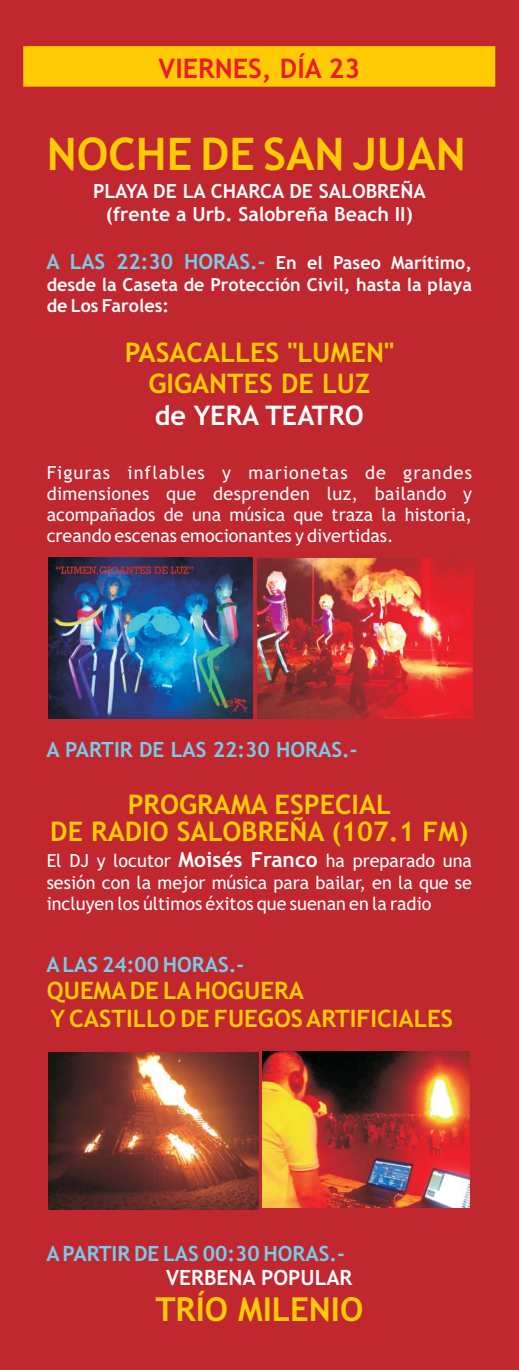
<style>
.page{position:relative;width:519px;height:1370px;background:#fff}
.page>*{position:absolute;margin:0;border:0;box-sizing:border-box;transform-origin:0 0}
.t1{font:700 45px "Trebuchet MS";color:#ffcb04}
.t2{font:700 33px "Trebuchet MS";color:#ffcb04}
.t3{font:700 27px/31.3px "Trebuchet MS";color:#ffcb04;text-align:center}
.t4{font:700 27px "Trebuchet MS";color:#ed1c24}
.t5{font:700 27px "Trebuchet MS";color:#fff}
.t6{font:700 24px/27.9px "Trebuchet MS";color:#ffcb04}
.t7{font:700 21px "Trebuchet MS";color:#79cbe9}
.t8{font:700 21px "Trebuchet MS";color:#fff}
.t9{font:700 19.5px/22.6px "Trebuchet MS";color:#fff;text-align:center}
.t10{font:18px/20.9px "Trebuchet MS";color:#fff;text-align:justify}
.t11{font:700 18px/21.3px "Trebuchet MS";color:#fff;text-align:justify}
.s1{font-weight:700;font-size:21px}
</style>
<div class="page">
<div style="left:0;top:0;width:519px;height:1369px;background:#c1272f"></div>
<img style="left:49px;top:557px;width:203px;height:161px">
<img style="left:258px;top:558px;width:214px;height:160px">
<img style="left:262px;top:1051px;width:208px;height:156px">
<img style="left:49px;top:1052px;width:209px;height:157px">
<div style="left:25px;top:48px;width:469px;height:37px;background:#ffcb04"></div>
<div style="left:23px;top:46px;width:472px;height:41px;border:3px solid #ffcb04"></div>
<h3 class="t4" style="left:158px;top:53px;width:203px">VIERNES, DÍA 23</h3>
<h1 class="t1" style="left:47px;top:128px;width:421px">NOCHE DE SAN JUAN</h1>
<p class="t9" style="left:93px;top:180px;width:334px">PLAYA DE LA CHARCA DE SALOBREÑA (frente a Urb. Salobreña Beach II)</p>
<p class="t11" style="left:47px;top:252px;width:427px;text-indent:229px">En el Paseo Marítimo, desde la Caseta de Protección Civil, hasta la playa de Los Faroles:</p>
<p class="t7" style="left:47px;top:250px;width:220px">A LAS 22:30 HORAS.-</p>
<h3 class="t3" style="left:125px;top:337px;width:271px">PASACALLES "LUMEN"<br>GIGANTES DE LUZ</h3>
<h3 class="t5" style="left:155px;top:400px;width:210px">de YERA TEATRO</h3>
<p class="t10" style="left:47px;top:462px;width:427px">Figuras inflables y marionetas de grandes dimensiones que desprenden luz, bailando y acompañados de una música que traza la historia, creando escenas emocionantes y divertidas.</p>
<p class="t7" style="left:47px;top:737px;width:312px">A PARTIR DE LAS 22:30 HORAS.-</p>
<h3 class="t3" style="left:50px;top:791px;width:419px;line-height:27px">PROGRAMA ESPECIAL<br>DE RADIO SALOBREÑA (107.1 FM)</h3>
<p class="t10" style="left:47px;top:849px;width:427px;line-height:21.3px">El DJ y locutor <span class="s1">Moisés Franco</span> ha preparado una sesión con la mejor música para bailar, en la que se incluyen los últimos éxitos que suenan en la radio</p>
<p class="t7" style="left:47px;top:952px;width:199px">A LAS 24:00 HORAS.-</p>
<h3 class="t6" style="left:47px;top:976px;width:408px">QUEMA DE LA HOGUERA<br>Y CASTILLO DE FUEGOS ARTIFICIALES</h3>
<p class="t7" style="left:47px;top:1241px;width:300px">A PARTIR DE LAS 00:30 HORAS.-</p>
<p class="t8" style="left:166px;top:1265px;width:188px">VERBENA POPULAR</p>
<h2 class="t2" style="left:155px;top:1290px;width:209px">TRÍO MILENIO</h2>
</div>
